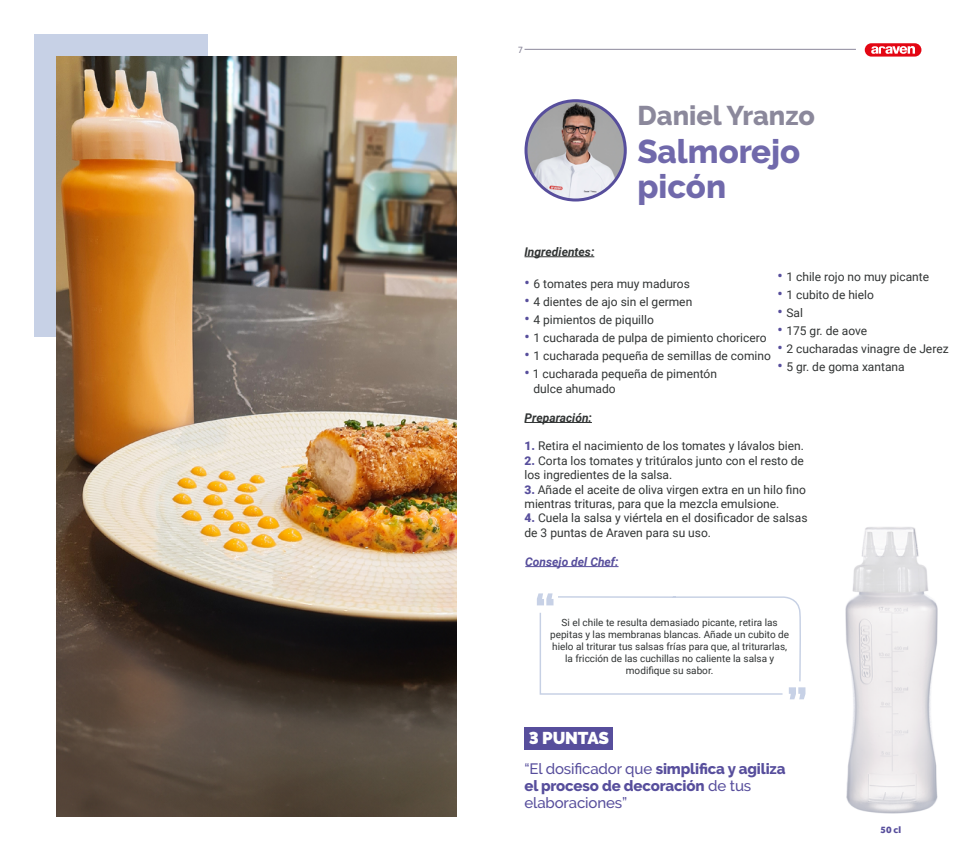
<style>
.page{position:relative;width:964px;height:851px;background:#fff}
.page>*{position:absolute;margin:0;border:0;box-sizing:border-box;transform-origin:0 0}
.t1{font:800 32.9px/35.6px "Raleway";color:#574e9c}
.t2{font:800 27px "Raleway";color:#8b889b}
.t3{font:900 17.1px "Raleway";letter-spacing:-.01em;color:#fff}
.t4{font:800 15px/17px "Raleway";letter-spacing:-.01em;color:#574e9c}
.t5{font:12px/14.4px "Roboto";color:#313434}
.t6{font:italic 700 12px "Roboto";color:#313434}
.t7{font:italic 700 12px "Roboto";color:#574e9c}
.t8{font:10px/12px "Roboto";color:#313434;text-align:center}
.t9{font:800 10px "Effra";color:#574e9c}
.t10{font:10px "Effra";color:#8b889b}
.s1{font-weight:500;font-size:15px;color:#574e9c}
.s2{font-weight:900;color:#574e9c}
.s3{font-weight:500}
</style>
<div class="page">
<svg style="left:865px;top:43px;width:56px;height:14px"></svg>
<hr style="left:524px;top:49px;width:332px;height:1px;background:#8b889b">
<img style="left:845px;top:527px;width:93px;height:287px">
<div style="left:35px;top:35px;width:22px;height:301px;background:#c7d1e6"></div>
<div style="left:57px;top:35px;width:151px;height:493px;background:#c7d1e6"></div>
<img style="left:57px;top:57px;width:399px;height:759px">
<hr style="left:524px;top:256px;width:70px;height:1px;background:#313434">
<hr style="left:524px;top:422px;width:68px;height:1px;background:#313434">
<div style="left:524px;top:727px;width:89px;height:22px;background:#574e9c"></div>
<hr style="left:525px;top:566px;width:93px;height:1px;background:#574e9c">
<svg style="left:537px;top:593px;width:268px;height:106px"></svg>
<img style="left:526px;top:101px;width:99px;height:99px;border-radius:50px">
<div style="left:524px;top:99px;width:103px;height:102px;border:3px solid #574e9c;border-radius:50%"></div>
<p class="t10" style="left:518px;top:43px;width:7px">7</p>
<h2 class="t2" style="left:637px;top:100px;width:179px">Daniel Yranzo</h2>
<h1 class="t1" style="left:637px;top:133px;width:164px">Salmorejo picón</h1>
<p class="t6" style="left:524px;top:243px;width:71px">Ingredientes:</p>
<p class="t5" style="left:524px;top:276px;width:167px"><span class="s1">•</span> 6 tomates pera muy maduros</p>
<p class="t5" style="left:524px;top:294px;width:169px"><span class="s1">•</span> 4 dientes de ajo sin el germen</p>
<p class="t5" style="left:524px;top:312px;width:131px"><span class="s1">•</span> 4 pimientos de piquillo</p>
<p class="t5" style="left:524px;top:330px;width:244px"><span class="s1">•</span> 1 cucharada de pulpa de pimiento choricero</p>
<p class="t5" style="left:524px;top:348px;width:248px"><span class="s1">•</span> 1 cucharada pequeña de semillas de comino</p>
<p class="t5" style="left:533px;top:366px;width:185px;text-indent:-9px"><span class="s1">•</span> 1 cucharada pequeña de pimentón dulce ahumado</p>
<p class="t6" style="left:524px;top:409px;width:69px">Preparación:</p>
<p class="t5" style="left:524px;top:438px;width:281px"><span class="s2">1.</span> Retira el nacimiento de los tomates y lávalos bien.</p>
<p class="t5" style="left:524px;top:453px;width:281px"><span class="s2">2.</span> Corta los tomates y tritúralos junto con el resto de los ingredientes de la salsa.</p>
<p class="t5" style="left:524px;top:481px;width:283px"><span class="s2">3.</span> Añade el aceite de oliva virgen extra en un hilo fino mientras trituras, para que la mezcla emulsione.</p>
<p class="t5" style="left:524px;top:510px;width:284px"><span class="s2">4.</span> Cuela la salsa y viértela en el dosificador de salsas de 3 puntas de Araven para su uso.</p>
<p class="t5" style="left:777px;top:269px;width:153px"><span class="s1">•</span> 1 chile rojo no muy picante</p>
<p class="t5" style="left:777px;top:287px;width:98px"><span class="s1">•</span> 1 cubito de hielo</p>
<p class="t5" style="left:777px;top:305px;width:27px"><span class="s1">•</span> Sal</p>
<p class="t5" style="left:777px;top:323px;width:91px"><span class="s1">•</span> 175 gr. de aove</p>
<p class="t5" style="left:777px;top:341px;width:173px"><span class="s1">•</span> 2 cucharadas vinagre de Jerez</p>
<p class="t5" style="left:777px;top:359px;width:129px"><span class="s1">•</span> 5 gr. de goma xantana</p>
<p class="t7" style="left:525px;top:553px;width:95px">Consejo del Chef:</p>
<p class="t8" style="left:550px;top:616px;width:241px">Si el chile te resulta demasiado picante, retira las pepitas y las membranas blancas. Añade un cubito de hielo al triturar tus salsas frías para que, al triturarlas, la fricción de las cuchillas no caliente la salsa y modifique su sabor.</p>
<h3 class="t3" style="left:529px;top:728px;width:82px">3 PUNTAS</h3>
<p class="t4" style="left:524px;top:760px;width:263px"><span class="s3">“El dosificador que</span> simplifica y agiliza el proceso de decoración <span class="s3">de tus elaboraciones”</span></p>
<p class="t9" style="left:880px;top:823px;width:22px">50 cl</p>
</div>
